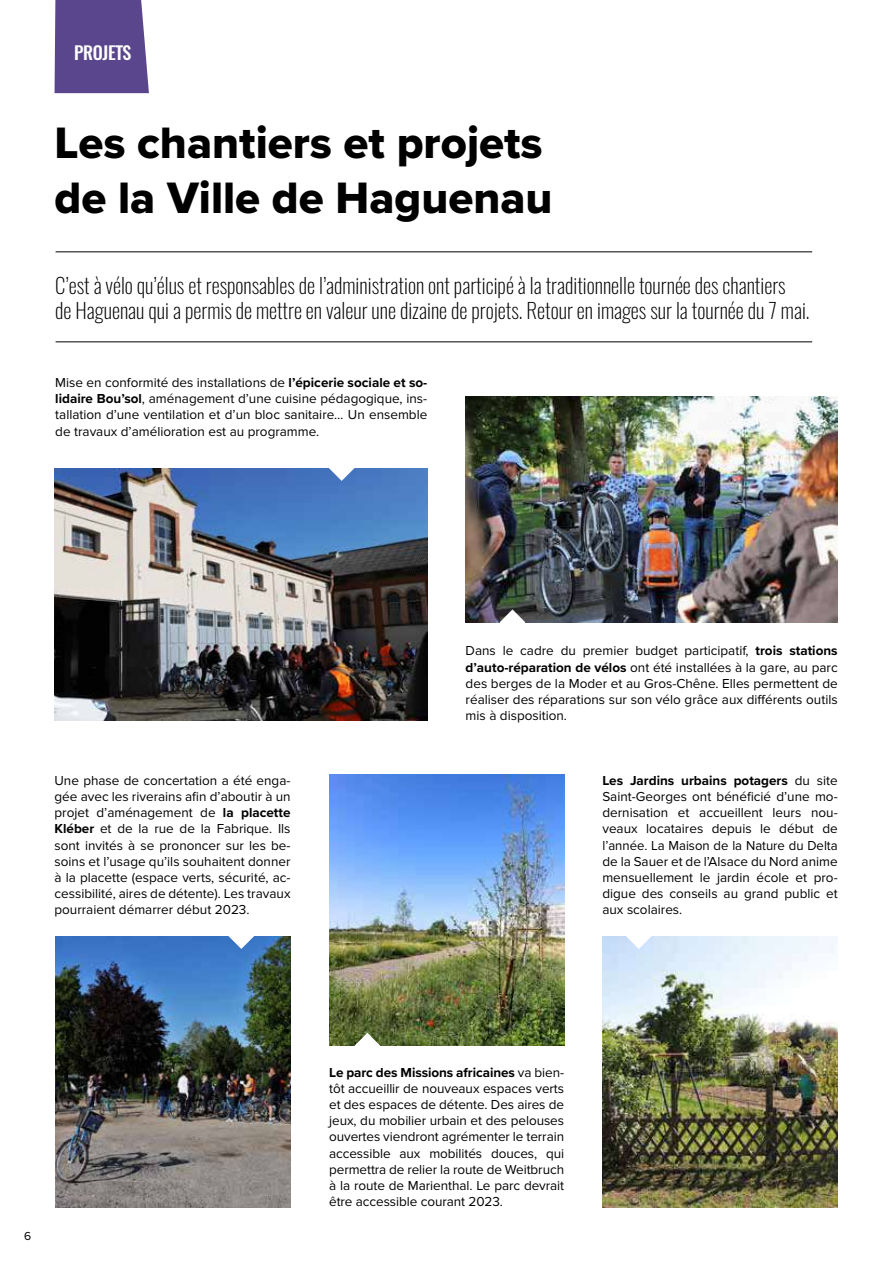
<style>
.page{position:relative;width:893px;height:1263px;background:#fff}
.page>*{position:absolute;margin:0;border:0;box-sizing:border-box;transform-origin:0 0}
.t1{font:45.6px/54.8px "Proxima Nova Extrabld";color:#000}
.t2{font:200 21px/25.2px "Oswald";color:#000}
.t3{font:500 18px "Oswald";letter-spacing:-.02em;color:#fff}
.t4{font:13.5px/16.2px "Proxima Nova";color:#000;text-align:justify}
.t5{font:12px "Proxima Nova";color:#000}
.s1{font-weight:700}
</style>
<div class="page">
<hr style="left:56px;top:252px;width:756px;height:1px;background:#000">
<hr style="left:56px;top:342px;width:756px;height:1px;background:#000">
<div style="left:55px;top:0;width:94px;height:93px;background:#5a468c"></div>
<img style="left:55px;top:468px;width:372px;height:252px">
<img style="left:466px;top:396px;width:372px;height:226px">
<svg style="left:329px;top:468px;width:25px;height:13px"></svg>
<svg style="left:500px;top:609px;width:25px;height:14px"></svg>
<img style="left:56px;top:936px;width:235px;height:272px">
<img style="left:329px;top:774px;width:235px;height:272px">
<svg style="left:228px;top:936px;width:26px;height:13px"></svg>
<svg style="left:354px;top:1033px;width:26px;height:13px"></svg>
<img style="left:602px;top:936px;width:236px;height:272px">
<svg style="left:626px;top:936px;width:26px;height:13px"></svg>
<h3 class="t3" style="left:74px;top:40px;width:59px">PROJETS</h3>
<h1 class="t1" style="left:55px;top:115px;width:500px">Les chantiers et projets de la Ville de Haguenau</h1>
<h2 class="t2" style="left:55px;top:270px;width:756px">C’est à vélo qu’élus et responsables de l’administration ont participé à la traditionnelle tournée des chantiers<br>de Haguenau qui a permis de mettre en valeur une dizaine de projets. Retour en images sur la tournée du 7 mai.</h2>
<p class="t4" style="left:55px;top:374px;width:374px">Mise en conformité des installations de <span class="s1">l’épicerie sociale et so&shy;lidaire Bou’sol</span>, aménagement d’une cuisine pédagogique, ins&shy;tallation d’une ventilation et d’un bloc sanitaire… Un ensemble de travaux d’amélioration est au programme.</p>
<p class="t4" style="left:55px;top:772px;width:238px">Une phase de concertation a été enga&shy;gée avec les riverains afin d’aboutir à un projet d’aménagement de <span class="s1">la placette Kléber</span> et de la rue de la Fabrique. Ils sont invités à se prononcer sur les be&shy;soins et l’usage qu’ils souhaitent donner à la placette (espace verts, sécurité, ac&shy;cessibilité, aires de détente). Les travaux pourraient démarrer début 2023.</p>
<p class="t4" style="left:466px;top:643px;width:374px">Dans le cadre du premier budget participatif, <span class="s1">trois stations d’auto-réparation de vélos</span> ont été installées à la gare, au parc des berges de la Moder et au Gros-Chêne. Elles permettent de réaliser des réparations sur son vélo grâce aux différents outils mis à disposition.</p>
<p class="t4" style="left:602px;top:772px;width:237px"><span class="s1">Les Jardins urbains potagers</span> du site Saint-Georges ont bénéficié d’une mo&shy;dernisation et accueillent leurs nou&shy;veaux locataires depuis le début de l’année. La Maison de la Nature du Delta de la Sauer et de l’Alsace du Nord anime mensuellement le jardin école et pro&shy;digue des conseils au grand public et aux scolaires.</p>
<p class="t5" style="left:24px;top:1229px;width:9px">6</p>
<p class="t4" style="left:329px;top:1064px;width:236px"><span class="s1">Le parc des Missions africaines</span> va bien&shy;tôt accueillir de nouveaux espaces verts et des espaces de détente. Des aires de jeux, du mobilier urbain et des pelouses ouvertes viendront agrémenter le terrain accessible aux mobilités douces, qui permettra de relier la route de Weitbruch à la route de Marienthal. Le parc devrait être accessible courant 2023.</p>
</div>
